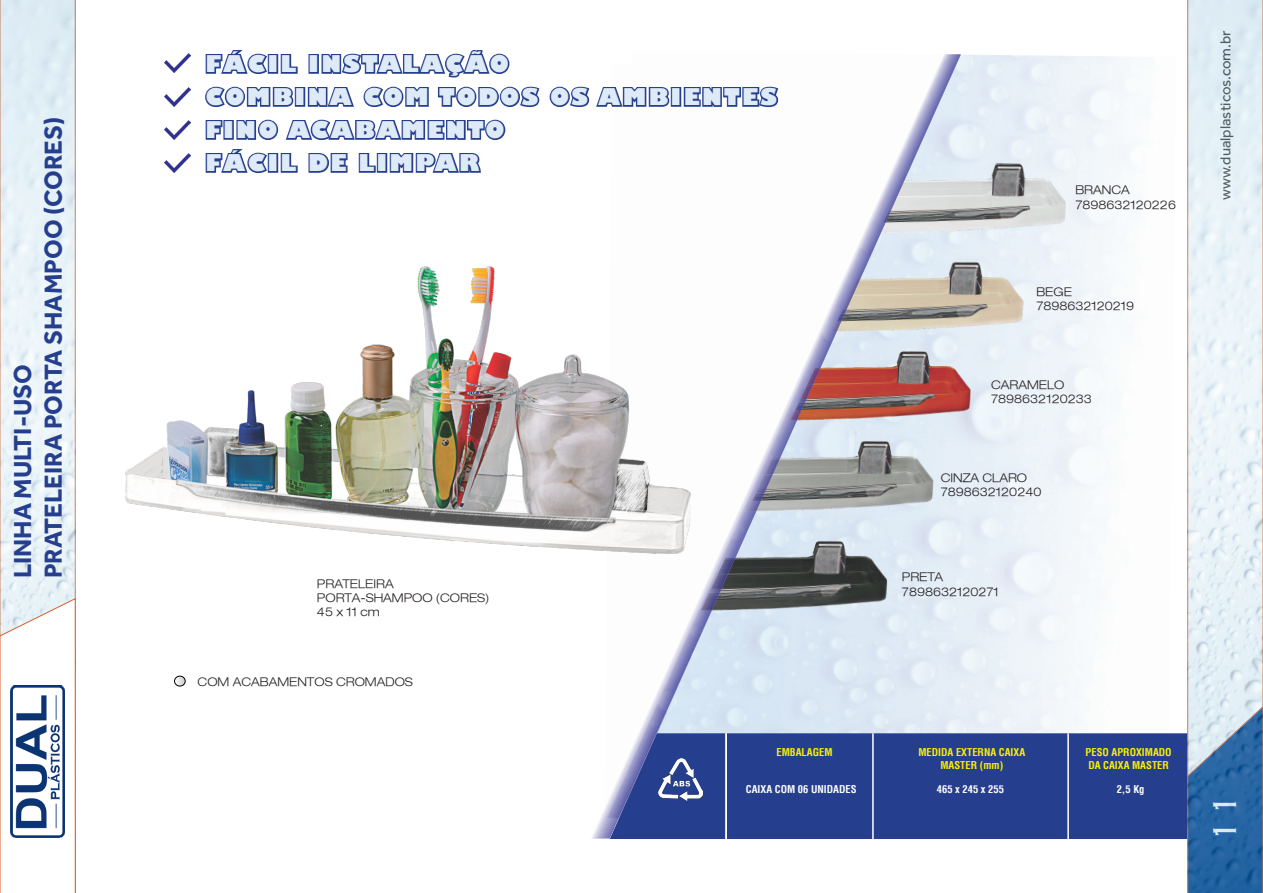
<style>
.page{position:relative;width:1263px;height:893px;background:#fff}
.page>*{position:absolute;margin:0;border:0;box-sizing:border-box;transform-origin:0 0}
.Page_Number{font:27px "Copper Plate";color:#fff}
.Category_2{font:700 25.5px "Effra";color:#253f8e}
.t1{font:800 22.5px "Gill Sans";letter-spacing:.1em;color:#dfeaf7}
.General_Infos{font:15px "Effra";color:#2f2e2e}
.t2{font:300 expanded 12px "Helvetica Neue LT";color:#231f20}
.t3{font:700 condensed 10.5px "Helvetica LT";color:#fff101}
.t4{font:700 condensed 10.5px "Helvetica LT";color:#fff}
</style>
<div class="page">
<div style="left:756px;top:733px;width:431px;height:106px;background:#253f8e"></div>
<svg style="left:0;top:0;width:76px;height:893px"></svg>
<img style="left:11px;top:686px;width:53px;height:152px">
<img style="left:961px;top:161px;width:107px;height:459px">
<div style="left:614px;top:827px;width:142px;height:12px;background:#253f8e"></div>
<svg style="left:592px;top:827px;width:22px;height:12px"></svg>
<svg style="left:597px;top:54px;width:347px;height:773px"></svg>
<img style="left:126px;top:266px;width:564px;height:287px">
<hr style="left:725px;top:733px;width:2px;height:106px;background:#fff">
<hr style="left:872px;top:733px;width:2px;height:106px;background:#fff">
<hr style="left:1067px;top:733px;width:2px;height:106px;background:#fff">
<svg style="left:175px;top:676px;width:10px;height:10px"></svg>
<div style="left:174px;top:676px;width:11px;height:10px;border:1px solid #000;border-radius:50%"></div>
<img style="left:1187px;top:0;width:76px;height:893px">
<svg style="left:205px;top:50px;width:63px;height:24px"></svg>
<div style="left:268px;top:54px;width:10px;height:20px;border:3px solid #253f8e"></div>
<svg style="left:280px;top:54px;width:18px;height:20px"></svg>
<div style="left:308px;top:54px;width:11px;height:20px;border:3px solid #253f8e"></div>
<svg style="left:321px;top:50px;width:189px;height:28px"></svg>
<svg style="left:205px;top:86px;width:90px;height:21px"></svg>
<div style="left:295px;top:87px;width:10px;height:20px;border:3px solid #253f8e"></div>
<svg style="left:307px;top:87px;width:47px;height:20px"></svg>
<svg style="left:363px;top:86px;width:66px;height:21px"></svg>
<svg style="left:437px;top:86px;width:103px;height:21px"></svg>
<svg style="left:549px;top:85px;width:122px;height:24px"></svg>
<div style="left:671px;top:87px;width:10px;height:20px;border:3px solid #253f8e"></div>
<svg style="left:682px;top:85px;width:98px;height:24px"></svg>
<svg style="left:205px;top:120px;width:18px;height:20px"></svg>
<div style="left:223px;top:120px;width:11px;height:20px;border:3px solid #253f8e"></div>
<svg style="left:236px;top:119px;width:270px;height:21px"></svg>
<svg style="left:205px;top:149px;width:63px;height:24px"></svg>
<div style="left:268px;top:153px;width:10px;height:20px;border:3px solid #253f8e"></div>
<svg style="left:280px;top:153px;width:18px;height:20px"></svg>
<svg style="left:308px;top:153px;width:40px;height:20px"></svg>
<svg style="left:358px;top:153px;width:19px;height:20px"></svg>
<div style="left:377px;top:153px;width:10px;height:20px;border:3px solid #253f8e"></div>
<svg style="left:389px;top:153px;width:92px;height:20px"></svg>
<img style="left:164px;top:54px;width:26px;height:19px">
<img style="left:164px;top:88px;width:26px;height:19px">
<img style="left:164px;top:121px;width:26px;height:18px">
<img style="left:164px;top:154px;width:26px;height:18px">
<p class="Category_2" style="left:7px;top:578px;width:216px;rotate:-90deg">LINHA MULTI-USO</p>
<p class="Category_2" style="left:38px;top:578px;width:463px;rotate:-90deg">PRATELEIRA PORTA SHAMPOO (CORES)</p>
<p class="t1" style="left:205px;top:50px;width:305px">FÁCIL INSTALAÇÃO</p>
<p class="t1" style="left:205px;top:83px;width:573px">COMBINA COM TODOS OS AMBIENTES</p>
<p class="t1" style="left:205px;top:116px;width:301px">FINO ACABAMENTO</p>
<p class="t1" style="left:205px;top:149px;width:275px">FÁCIL DE LIMPAR</p>
<p class="t2" style="left:317px;top:576px;width:78px">PRATELEIRA</p>
<p class="t2" style="left:317px;top:591px;width:174px">PORTA-SHAMPOO (CORES)</p>
<p class="t2" style="left:317px;top:605px;width:64px">45 x 11 cm</p>
<p class="t2" style="left:198px;top:675px;width:217px">COM ACABAMENTOS CROMADOS</p>
<p class="t2" style="left:1075px;top:183px;width:56px">BRANCA</p>
<p class="t2" style="left:1075px;top:197px;width:102px">7898632120226</p>
<p class="t2" style="left:1036px;top:284px;width:37px">BEGE</p>
<p class="t2" style="left:1036px;top:299px;width:99px">7898632120219</p>
<p class="t2" style="left:991px;top:377px;width:75px">CARAMELO</p>
<p class="t2" style="left:991px;top:392px;width:102px">7898632120233</p>
<p class="t2" style="left:941px;top:470px;width:88px">CINZA CLARO</p>
<p class="t2" style="left:941px;top:485px;width:102px">7898632120240</p>
<p class="t2" style="left:902px;top:570px;width:43px">PRETA</p>
<p class="t2" style="left:902px;top:584px;width:99px">7898632120271</p>
<p class="t3" style="left:776px;top:746px;width:58px">EMBALAGEM</p>
<p class="t3" style="left:1085px;top:746px;width:88px">PESO APROXIMADO</p>
<p class="t3" style="left:1088px;top:759px;width:82px">DA CAIXA MASTER</p>
<p class="t3" style="left:918px;top:746px;width:108px">MEDIDA EXTERNA CAIXA</p>
<p class="t3" style="left:940px;top:759px;width:64px">MASTER (mm)</p>
<p class="t4" style="left:746px;top:782px;width:112px">CAIXA COM 06 UNIDADES</p>
<p class="t4" style="left:937px;top:782px;width:69px">465 x 245 x 255</p>
<p class="t4" style="left:1117px;top:782px;width:29px">2,5 Kg</p>
<p class="General_Infos" style="left:1216px;top:200px;width:171px;rotate:-90deg">www.dualplasticos.com.br</p>
<p class="Page_Number" style="left:1205px;top:844px;width:53px;rotate:-90deg">11</p>
</div>
